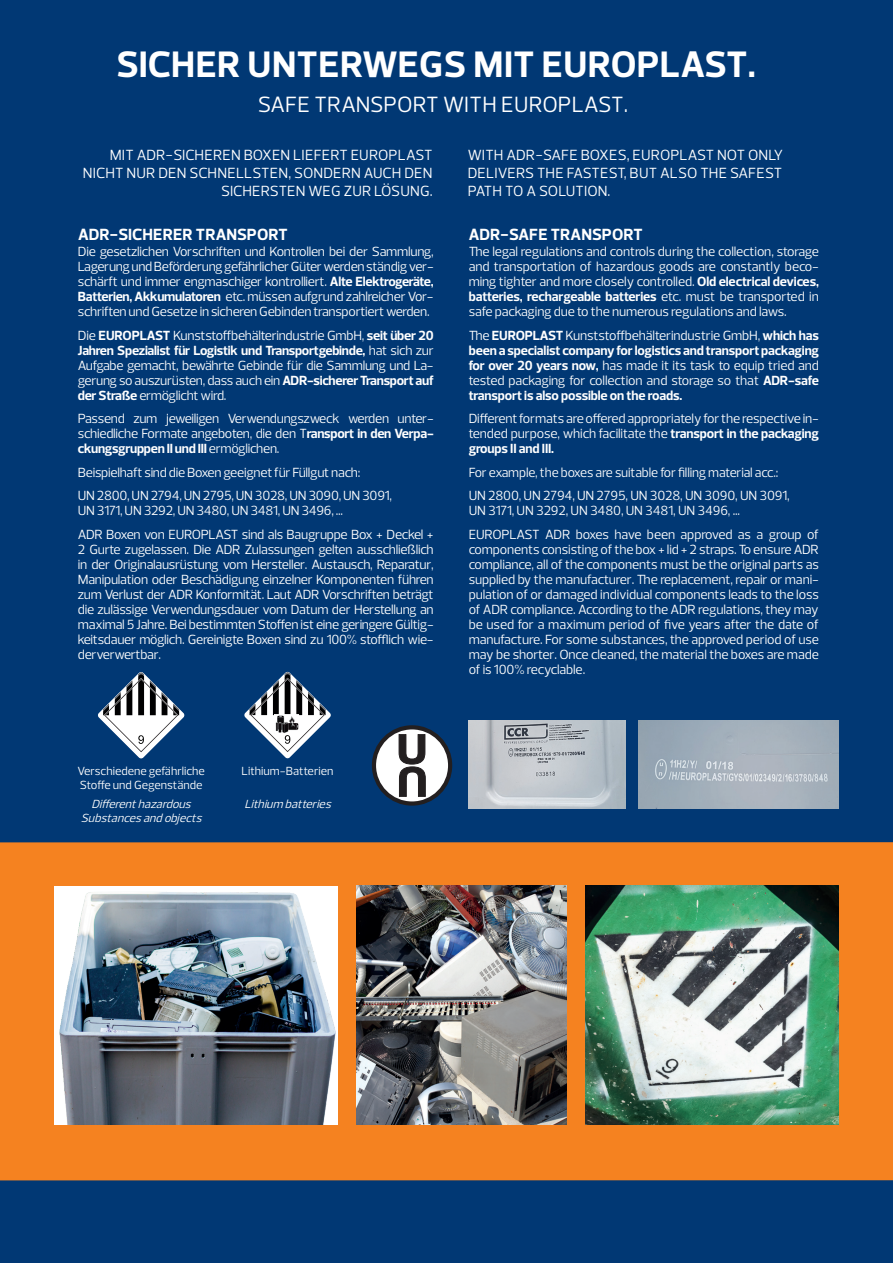
<style>
.page{position:relative;width:893px;height:1263px;background:#013874}
.page>*{position:absolute;margin:0;border:0;box-sizing:border-box;transform-origin:0 0}
.t1{font:700 37.5px "Prelo";letter-spacing:.015em;color:#fff}
.t2{font:22.5px "Prelo";color:#fff}
.t3{font:700 16.5px "Prelo";color:#fff}
.t4{font:15px/18px "Prelo";letter-spacing:.015em;color:#fff;text-align:right}
.t5{font:13.5px/15px "Prelo";letter-spacing:-.02em;color:#fff;text-align:justify}
.t6{font:700 13.5px/15px "Prelo";letter-spacing:-.01em;color:#fff;text-align:justify}
.t7{font:12px/14.4px "Prelo";color:#fff}
.t8{font:italic 12px/14.4px "Prelo";color:#fff;text-align:center}
.s1{font-weight:700}
.s2{font-weight:400}
</style>
<div class="page">
<div style="left:0;top:842px;width:893px;height:338px;background:#f58220"></div>
<img style="left:54px;top:886px;width:283px;height:238px">
<img style="left:356px;top:886px;width:210px;height:238px">
<img style="left:585px;top:886px;width:254px;height:238px">
<svg style="left:98px;top:672px;width:87px;height:86px"></svg>
<svg style="left:244px;top:672px;width:87px;height:86px"></svg>
<img style="left:274px;top:714px;width:25px;height:20px">
<img style="left:469px;top:720px;width:157px;height:89px">
<img style="left:638px;top:720px;width:201px;height:89px">
<div style="left:374px;top:727px;width:76px;height:76px;background:#fff;border-radius:50%"></div>
<div style="left:372px;top:725px;width:80px;height:81px;border:4px solid #231f20;border-radius:50%"></div>
<svg style="left:398px;top:734px;width:28px;height:63px"></svg>
<h1 class="t1" style="left:116px;top:42px;width:641px">SICHER UNTERWEGS MIT EUROPLAST.</h1>
<h2 class="t2" style="left:258px;top:90px;width:372px">SAFE TRANSPORT WITH EUROPLAST.</h2>
<p class="t4" style="left:83px;top:146px;width:351px">MIT ADR-SICHEREN BOXEN LIEFERT EUROPLAST<br>NICHT NUR DEN SCHNELLSTEN, SONDERN AUCH DEN<br>SICHERSTEN WEG ZUR LÖSUNG.</p>
<p class="t4" style="left:468px;top:146px;width:317px;text-align:justify">WITH ADR-SAFE BOXES, EUROPLAST NOT ONLY DELIVERS THE FASTEST, BUT ALSO THE SAFEST PATH TO A SOLUTION.</p>
<p class="t3" style="left:78px;top:224px;width:211px">ADR-SICHERER TRANSPORT</p>
<p class="t5" style="left:78px;top:244px;width:357px">Die gesetzlichen Vorschriften und Kontrollen bei der Sammlung, Lagerung und Beförderung gefährlicher Güter werden ständig ver&shy;schärft und immer engmaschiger kontrolliert. <span class="s1">Alte Elektrogeräte, Batterien, Akkumulatoren</span> etc. müssen aufgrund zahlreicher Vor&shy;schriften und Gesetze in sicheren Gebinden transportiert werden.</p>
<p class="t5" style="left:78px;top:328px;width:357px">Die <span class="s1">EUROPLAST</span> Kunststoffbehälterindustrie GmbH, <span class="s1">seit über 20<br>Jahren Spezialist für Logistik und Transportgebinde,</span> hat sich zur Aufgabe gemacht, bewährte Gebinde für die Sammlung und La&shy;gerung so auszurüsten, dass auch ein <span class="s1">ADR-sicherer Transport auf der Straße</span> ermöglicht wird.</p>
<p class="t5" style="left:78px;top:411px;width:357px">Passend zum jeweiligen Verwendungszweck werden unter&shy;schiedliche Formate angeboten, die den T<span class="s1">ransport in den Verpa&shy;ckungsgruppen II und III</span> ermöglichen.</p>
<p class="t5" style="left:78px;top:460px;width:316px;line-height:23.5px">Beispielhaft sind die Boxen geeignet für Füllgut nach:<br>UN 2800, UN 2794, UN 2795, UN 3028, UN 3090, UN 3091,</p>
<p class="t5" style="left:78px;top:499px;width:357px;line-height:23.5px">UN 3171, UN 3292, UN 3480, UN 3481, UN 3496, ...<br>ADR Boxen von EUROPLAST sind als Baugruppe Box + Deckel +</p>
<p class="t5" style="left:78px;top:542px;width:357px">2 Gurte zugelassen. Die ADR Zulassungen gelten ausschließlich in der Originalausrüstung vom Hersteller. Austausch, Reparatur, Manipulation oder Beschädigung einzelner Komponenten führen zum Verlust der ADR Konformität. Laut ADR Vorschriften beträgt die zulässige Verwendungsdauer vom Datum der Herstellung an maximal 5 Jahre. Bei bestimmten Stoffen ist eine geringere Gültig&shy;keitsdauer möglich. Gereinigte Boxen sind zu 100% stofflich wie&shy;derverwertbar.</p>
<p class="t3" style="left:469px;top:224px;width:175px">ADR-SAFE TRANSPORT</p>
<p class="t5" style="left:469px;top:244px;width:352px">The legal regulations and controls during the collection, storage and transportation of hazardous goods are constantly beco&shy;ming tighter and more closely controlled. <span class="s1">Old electrical devices, batteries, rechargeable batteries</span> etc. must be transported in safe packaging due to the numerous regulations and laws.</p>
<p class="t6" style="left:469px;top:328px;width:352px"><span class="s2">The</span> EUROPLAST <span class="s2">Kunststoffbehälterindustrie GmbH,</span> which has been a specialist company for logistics and transport packaging for over 20 years now, <span class="s2">has made it its task to equip tried and tested packaging for collection and storage so that</span> ADR-safe transport is also possible on the roads.</p>
<p class="t5" style="left:469px;top:411px;width:352px">Different formats are offered appropriately for the respective in&shy;tended purpose, which facilitate the <span class="s1">transport in the packaging groups II and III.</span></p>
<p class="t5" style="left:469px;top:460px;width:323px;line-height:23.5px">For example, the boxes are suitable for filling material acc.:<br>UN 2800, UN 2794, UN 2795, UN 3028, UN 3090, UN 3091,</p>
<p class="t5" style="left:469px;top:499px;width:352px;line-height:23.5px">UN 3171, UN 3292, UN 3480, UN 3481, UN 3496, ...<br>EUROPLAST ADR boxes have been approved as a group of</p>
<p class="t5" style="left:469px;top:542px;width:352px">components consisting of the box + lid + 2 straps. To ensure ADR compliance, all of the components must be the original parts as supplied by the manufacturer. The replacement, repair or mani&shy;pulation of or damaged individual components leads to the loss of ADR compliance. According to the ADR regulations, they may be used for a maximum period of five years after the date of manufacture. For some substances, the approved period of use may be shorter. Once cleaned, the material the boxes are made of is 100% recyclable.</p>
<p class="t7" style="left:77px;top:763px;width:129px">Verschiedene gefährliche<br>Stoffe und Gegenstände</p>
<p class="t8" style="left:81px;top:797px;width:126px">Differenthazardous<br>Substancesandobjects</p>
<p class="t7" style="left:242px;top:763px;width:93px">Lithium-Batterien</p>
<p class="t8" style="left:244px;top:797px;width:92px">Lithium batteries</p>
</div>
